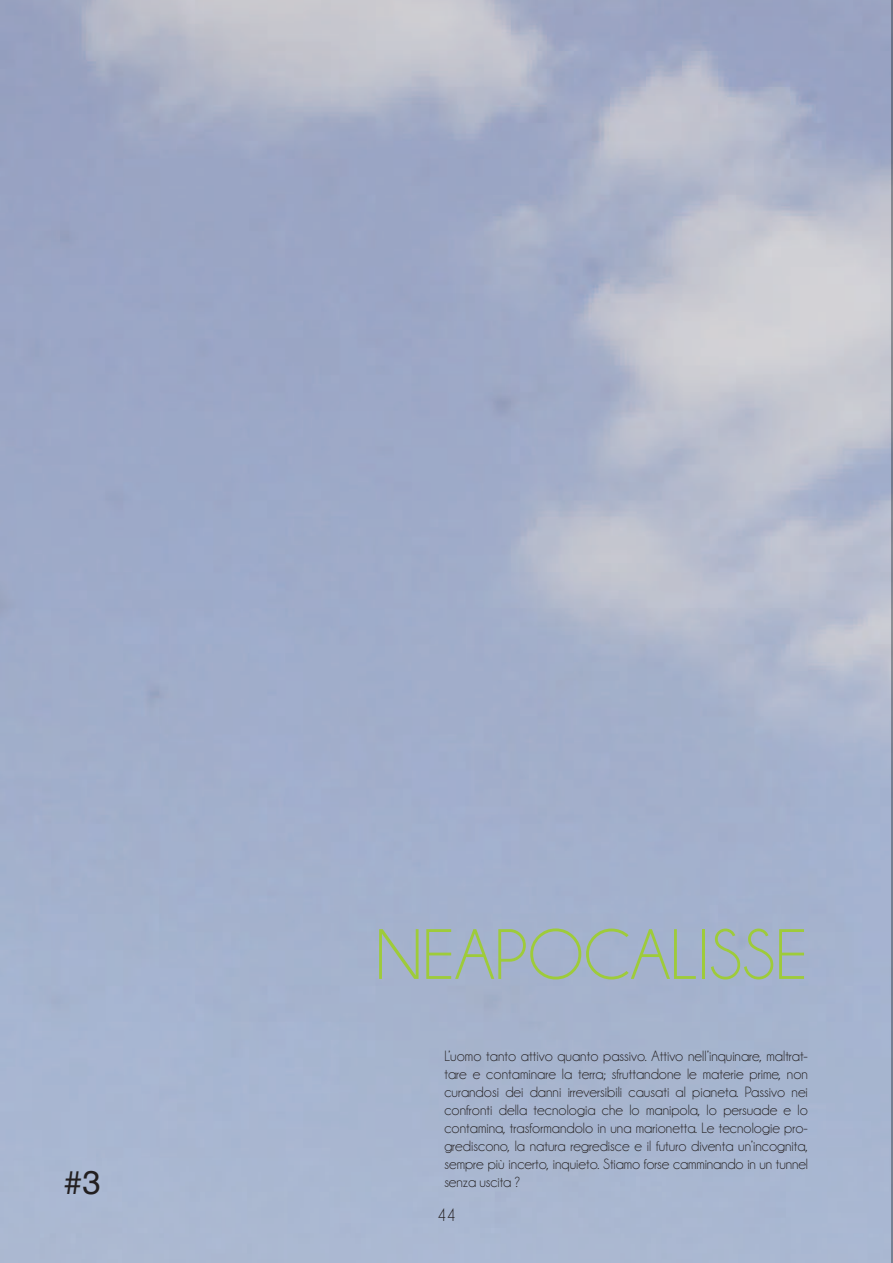
<style>
.page{position:relative;width:893px;height:1263px;background:#fff}
.page>*{position:absolute;margin:0;border:0;box-sizing:border-box;transform-origin:0 0}
.t1{font:72px "Champagne&Limousines";color:#9ecb3a}
.t2{font:33px "Helvetica";color:#231f20}
.t3{font:18px "Champagne&Limousines";color:#231f20}
.t4{font:15px/18px "Champagne&Limousines";letter-spacing:-.01em;color:#231f20;text-align:justify}
</style>
<div class="page">
<img style="left:892px;top:0;width:1px;height:1263px">
<h2 class="t2" style="left:64px;top:1163px;width:38px">#3</h2>
<h1 class="t1" style="left:375px;top:918px;width:434px">NEAPOCALISSE</h1>
<p class="t4" style="left:444px;top:1047px;width:365px">L’uomo tanto attivo quanto passivo. Attivo nell’inquinare, maltrat&shy;tare e contaminare la terra; sfruttandone le materie prime, non curandosi dei danni irreversibili causati al pianeta. Passivo nei confronti della tecnologia che lo manipola, lo persuade e lo contamina, trasformandolo in una marionetta. Le tecnologie pro&shy;grediscono, la natura regredisce e il futuro diventa un’incognita, sempre più incerto, inquieto. Stiamo forse camminando in un tunnel senza uscita ?</p>
<p class="t3" style="left:437px;top:1206px;width:20px">44</p>
</div>
